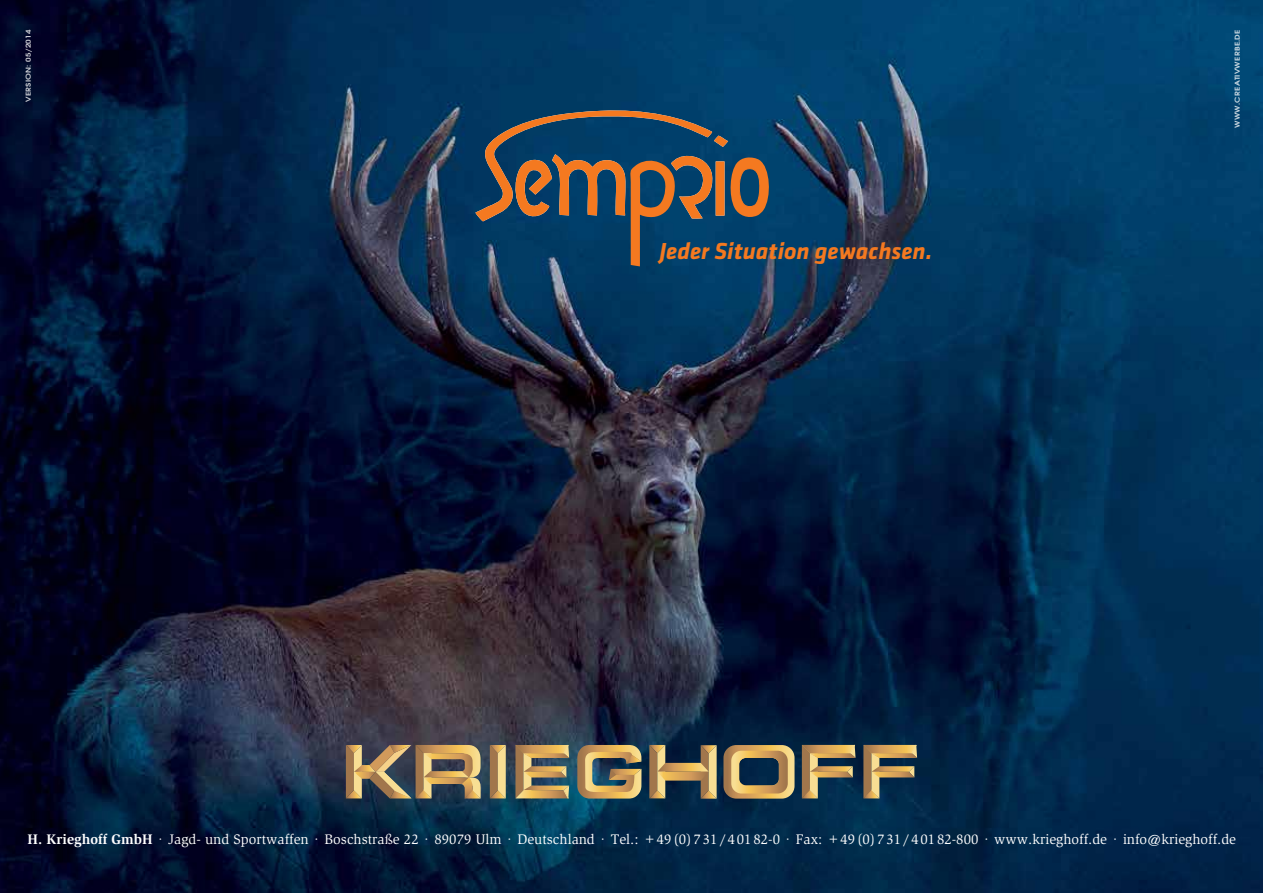
<style>
.page{position:relative;width:1263px;height:893px;background:#fff}
.page>*{position:absolute;margin:0;border:0;box-sizing:border-box;transform-origin:0 0}
.t1{font:italic 700 24px "Klavika";color:#f47920}
.t2{font:14.25px "Slimbach Std";color:#fff}
.t3{font:600 7.5px "Avant Garde Gothic Itc T";letter-spacing:.025em;color:#fff;scale:1.2 1}
.s1{font-weight:700}
</style>
<div class="page">
<img style="left:0;top:0;width:1263px;height:893px">
<svg style="left:346px;top:745px;width:135px;height:54px;background:#957f5d"></svg>
<svg style="left:490px;top:745px;width:16px;height:53px"></svg>
<svg style="left:515px;top:745px;width:54px;height:53px;background:#a99060"></svg>
<svg style="left:577px;top:745px;width:64px;height:53px;background:#9f8c61"></svg>
<svg style="left:649px;top:745px;width:68px;height:54px;background:#847557"></svg>
<svg style="left:723px;top:745px;width:71px;height:54px;background:#92805a"></svg>
<svg style="left:802px;top:745px;width:53px;height:53px;background:#807558"></svg>
<svg style="left:863px;top:745px;width:54px;height:53px;background:#7e7357"></svg>
<svg style="left:475px;top:110px;width:294px;height:156px;background:#374c59"></svg>
<p class="t3" style="left:24px;top:102px;width:62px;rotate:-90deg">VERSION: 05/2014</p>
<h1 class="t1" style="left:659px;top:237px;width:274px">Jeder Situation gewachsen.</h1>
<p class="t3" style="left:1233px;top:128px;width:83px;rotate:-90deg">WWW.CREATIVWERBE.DE</p>
<p class="t2" style="left:28px;top:831px;width:1210px"><span class="s1">H. Krieghoff GmbH</span> · Jagd- und Sportwaffen · Boschstraße 22 · 89079 Ulm · Deutschland · Tel.: +49(0)731/40182-0 · Fax: +49(0)731/40182-800 · www.krieghoff.de · info@krieghoff.de</p>
</div>
